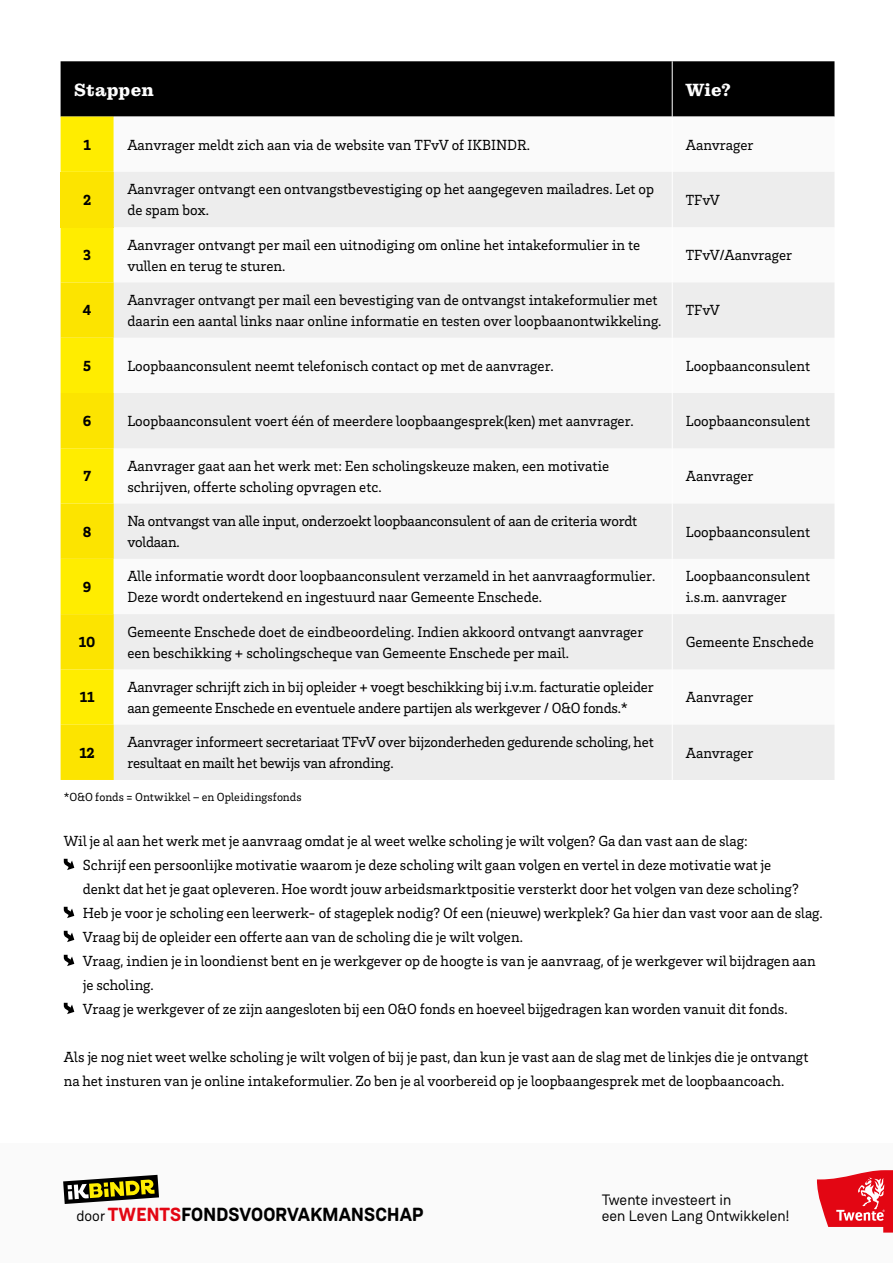
<style>
.page{position:relative;width:893px;height:1263px;background:#fff}
.page>*{position:absolute;margin:0;border:0;box-sizing:border-box;transform-origin:0 0}
.t1{font:700 18.9px "Weissenhof Grotesk";letter-spacing:.01em;color:#000}
.t2{font:18px "Pulpo Rust 100";letter-spacing:.005em;color:#fff}
.t3{font:15px/21px "Brix Slab";color:#000}
.t4{font:15px "Weissenhof Grotesk";color:#000}
.t5{font:900 15px "Brix Slab";color:#000}
.t6{font:12px "Brix Slab";letter-spacing:.005em;color:#000}
.s1{font-weight:400;font-size:15px}
.s2{color:#e30613}
</style>
<div class="page">
<svg style="left:64px;top:859px;width:10px;height:11px"></svg>
<svg style="left:64px;top:907px;width:10px;height:11px"></svg>
<svg style="left:64px;top:931px;width:10px;height:11px"></svg>
<svg style="left:64px;top:955px;width:10px;height:11px"></svg>
<svg style="left:64px;top:1003px;width:10px;height:11px"></svg>
<svg style="left:61px;top:61px;width:773px;height:719px"></svg>
<hr style="left:672px;top:61px;width:1px;height:56px;background:#fff">
<hr style="left:672px;top:117px;width:1px;height:55px;background:#fff">
<hr style="left:672px;top:172px;width:1px;height:55px;background:#fff">
<hr style="left:672px;top:227px;width:1px;height:55px;background:#fff">
<hr style="left:672px;top:282px;width:1px;height:56px;background:#fff">
<hr style="left:672px;top:338px;width:1px;height:55px;background:#fff">
<hr style="left:672px;top:393px;width:1px;height:55px;background:#fff">
<hr style="left:672px;top:448px;width:1px;height:56px;background:#fff">
<hr style="left:672px;top:504px;width:1px;height:55px;background:#fff">
<hr style="left:672px;top:559px;width:1px;height:55px;background:#fff">
<hr style="left:672px;top:614px;width:1px;height:55px;background:#fff">
<hr style="left:672px;top:669px;width:1px;height:56px;background:#fff">
<hr style="left:672px;top:725px;width:1px;height:55px;background:#fff">
<div style="left:0;top:1143px;width:893px;height:120px;background:#fafafa"></div>
<svg style="left:817px;top:1170px;width:76px;height:62px"></svg>
<svg style="left:63px;top:1175px;width:96px;height:29px"></svg>
<p class="t2" style="left:74px;top:79px;width:81px">Stappen</p>
<p class="t2" style="left:686px;top:79px;width:47px">Wie?</p>
<p class="t5" style="left:83px;top:135px;width:9px">1</p>
<p class="t3" style="left:127px;top:133px;width:404px">Aanvrager meldt zich aan via de website van TFvV of IKBINDR.</p>
<p class="t3" style="left:686px;top:133px;width:69px">Aanvrager</p>
<p class="t5" style="left:83px;top:190px;width:10px">2</p>
<p class="t3" style="left:127px;top:178px;width:528px">Aanvrager ontvangt een ontvangstbevestiging op het aangegeven mailadres. Let op de spam box.</p>
<p class="t3" style="left:686px;top:189px;width:36px">TFvV</p>
<p class="t5" style="left:83px;top:245px;width:9px">3</p>
<p class="t3" style="left:127px;top:234px;width:514px">Aanvrager ontvangt per mail een uitnodiging om online het intakeformulier in te vullen en terug te sturen.</p>
<p class="t3" style="left:686px;top:244px;width:108px">TFvV/Aanvrager</p>
<p class="t5" style="left:83px;top:300px;width:10px">4</p>
<p class="t3" style="left:127px;top:289px;width:536px">Aanvrager ontvangt per mail een bevestiging van de ontvangst intakeformulier met daarin een aantal links naar online informatie en testen over loopbaanontwikkeling.</p>
<p class="t3" style="left:686px;top:299px;width:36px">TFvV</p>
<p class="t5" style="left:83px;top:356px;width:10px">5</p>
<p class="t3" style="left:127px;top:355px;width:428px">Loopbaanconsulent neemt telefonisch contact op met de aanvrager.</p>
<p class="t3" style="left:686px;top:355px;width:126px">Loopbaanconsulent</p>
<p class="t5" style="left:83px;top:411px;width:10px">6</p>
<p class="t3" style="left:127px;top:410px;width:508px">Loopbaanconsulent voert één of meerdere loopbaangesprek(ken) met aanvrager.</p>
<p class="t3" style="left:686px;top:410px;width:126px">Loopbaanconsulent</p>
<p class="t5" style="left:83px;top:466px;width:9px">7</p>
<p class="t3" style="left:127px;top:455px;width:483px">Aanvrager gaat aan het werk met: Een scholingskeuze maken, een motivatie schrijven, offerte scholing opvragen etc.</p>
<p class="t3" style="left:686px;top:465px;width:69px">Aanvrager</p>
<p class="t5" style="left:83px;top:522px;width:10px">8</p>
<p class="t3" style="left:127px;top:510px;width:511px">Na ontvangst van alle input, onderzoekt loopbaanconsulent of aan de criteria wordt voldaan.</p>
<p class="t3" style="left:686px;top:520px;width:126px">Loopbaanconsulent</p>
<p class="t5" style="left:83px;top:577px;width:10px">9</p>
<p class="t3" style="left:127px;top:565px;width:529px">Alle informatie wordt door loopbaanconsulent verzameld in het aanvraagformulier.<br>Deze wordt ondertekend en ingestuurd naar Gemeente Enschede.</p>
<p class="t3" style="left:686px;top:565px;width:126px">Loopbaanconsulent i.s.m. aanvrager</p>
<p class="t5" style="left:79px;top:632px;width:18px">10</p>
<p class="t3" style="left:127px;top:620px;width:517px">Gemeente Enschede doet de eindbeoordeling. Indien akkoord ontvangt aanvrager een beschikking + scholingscheque van Gemeente Enschede per mail.</p>
<p class="t3" style="left:686px;top:631px;width:130px">Gemeente Enschede</p>
<p class="t5" style="left:80px;top:687px;width:16px">11</p>
<p class="t3" style="left:127px;top:676px;width:528px">Aanvrager schrijft zich in bij opleider + voegt beschikking bij i.v.m. facturatie opleider aan gemeente Enschede en eventuele andere partijen als werkgever / O&amp;O fonds.*</p>
<p class="t3" style="left:686px;top:686px;width:69px">Aanvrager</p>
<p class="t5" style="left:80px;top:743px;width:17px">12</p>
<p class="t3" style="left:127px;top:731px;width:528px">Aanvrager informeert secretariaat TFvV over bijzonderheden gedurende scholing, het resultaat en mailt het bewijs van afronding.</p>
<p class="t3" style="left:686px;top:741px;width:69px">Aanvrager</p>
<p class="t6" style="left:64px;top:789px;width:239px">*O&amp;O fonds = Ontwikkel – en Opleidingsfonds</p>
<p class="t3" style="left:83px;top:828px;width:741px;line-height:24px;text-indent:-19px">Wil je al aan het werk met je aanvraag omdat je al weet welke scholing je wilt volgen? Ga dan vast aan de slag:<br>Schrijf een persoonlijke motivatie waarom je deze scholing wilt gaan volgen en vertel in deze motivatie wat je<br>denkt dat het je gaat opleveren. Hoe wordt jouw arbeidsmarktpositie versterkt door het volgen van deze scholing?<br>Heb je voor je scholing een leerwerk- of stageplek nodig? Of een (nieuwe) werkplek? Ga hier dan vast voor aan de slag.<br>Vraag bij de opleider een offerte aan van de scholing die je wilt volgen.<br>Vraag, indien je in loondienst bent en je werkgever op de hoogte is van je aanvraag, of je werkgever wil bijdragen aan je scholing.<br>Vraag je werkgever of ze zijn aangesloten bij een O&amp;O fonds en hoeveel bijgedragen kan worden vanuit dit fonds.</p>
<p class="t3" style="left:64px;top:1044px;width:746px;line-height:24px">Als je nog niet weet welke scholing je wilt volgen of bij je past, dan kun je vast aan de slag met de linkjes die je ontvangt na het insturen van je online intakeformulier. Zo ben je al voorbereid op je loopbaangesprek met de loopbaancoach.</p>
<p class="t4" style="left:602px;top:1190px;width:131px">Twente investeert in</p>
<p class="t1" style="left:77px;top:1203px;width:349px"><span class="s1">door</span><span class="s2">TWENTS</span>FONDSVOORVAKMANSCHAP</p>
<p class="t4" style="left:602px;top:1207px;width:189px">een Leven Lang Ontwikkelen!</p>
</div>
